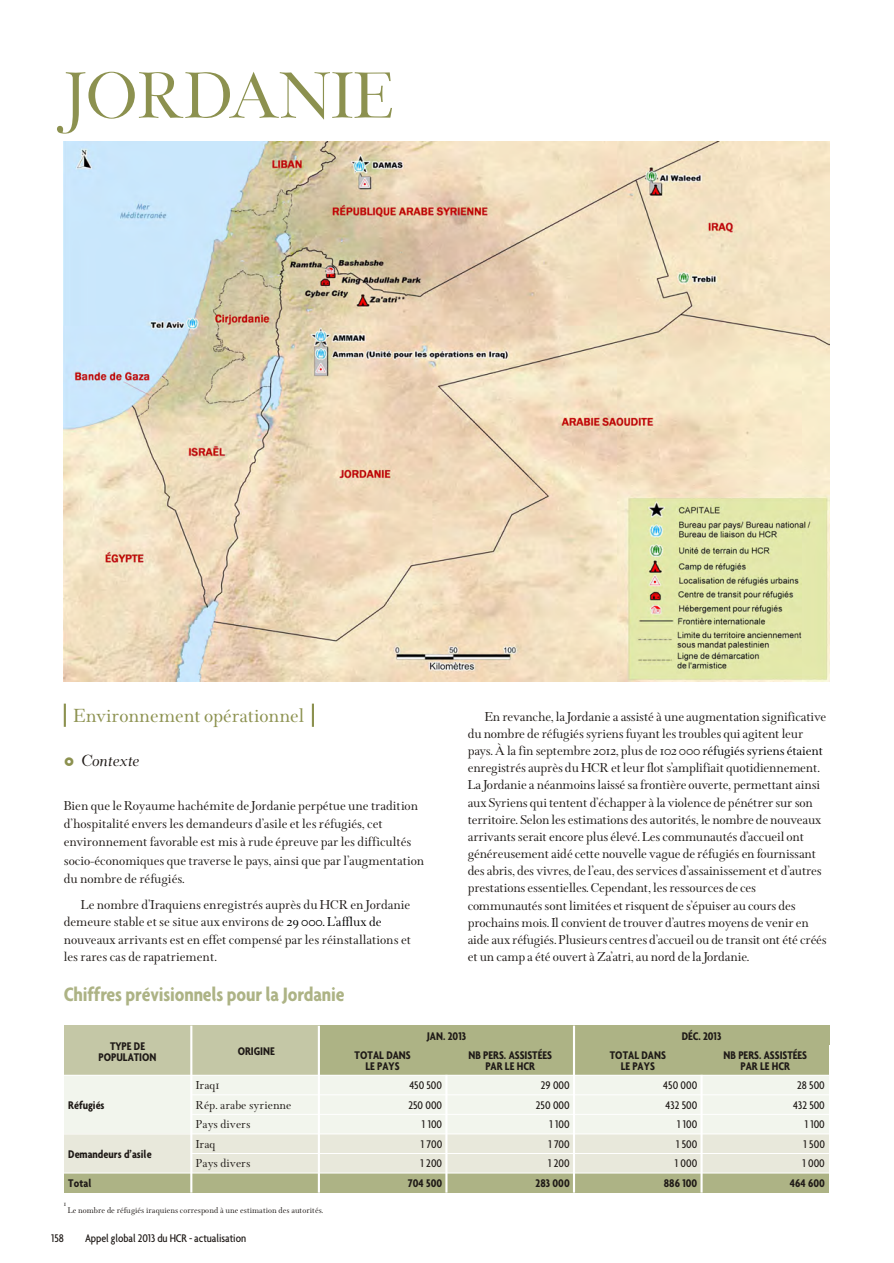
<style>
.page{position:relative;width:894px;height:1263px;background:#fff}
.page>*{position:absolute;margin:0;border:0;box-sizing:border-box;transform-origin:0 0}
.t1{font:72px "Wessex Roman Titling";letter-spacing:-.005em;color:#8c914f}
.t2{font:700 condensed 21px "Agenda";letter-spacing:-.005em;color:#adb385}
.t3{font:21px "Wessex";letter-spacing:-.005em;color:#8c914f}
.t4{font:italic 18px "Wessex";letter-spacing:-.005em;color:#1f1a17}
.t5{font:14.25px/17.1px "Wessex";letter-spacing:-.015em;color:#1f1a17}
.t6{font:12.75px "Wessex";color:#1f1a17}
.t7{font:700 condensed 12px/11.4px "Agenda";color:#1f1a17;text-align:center}
.t8{font:500 condensed 12px "Agenda";color:#1f1a17}
.t9{font:9px "Wessex";letter-spacing:-.005em;color:#1f1a17}
.t10{font:7.5px "Wessex";color:#1f1a17}
.s1{color:#000}
</style>
<div class="page">
<hr style="left:64px;top:704px;width:2px;height:23px;background:#8c914f">
<hr style="left:312px;top:704px;width:2px;height:23px;background:#8c914f">
<img style="left:64px;top:141px;width:765px;height:541px">
<div style="left:64px;top:1026px;width:127px;height:49px;background:#c4c7a6"></div>
<div style="left:191px;top:1026px;width:128px;height:49px;background:#c4c7a6"></div>
<div style="left:319px;top:1026px;width:255px;height:19px;background:#adb385"></div>
<div style="left:574px;top:1026px;width:255px;height:19px;background:#adb385"></div>
<div style="left:319px;top:1045px;width:127px;height:30px;background:#adb385"></div>
<div style="left:446px;top:1045px;width:128px;height:30px;background:#adb385"></div>
<div style="left:574px;top:1045px;width:128px;height:30px;background:#adb385"></div>
<div style="left:702px;top:1045px;width:127px;height:30px;background:#adb385"></div>
<div style="left:64px;top:1075px;width:127px;height:59px;background:#f2f5ed"></div>
<div style="left:191px;top:1075px;width:128px;height:20px;background:#f2f5ed"></div>
<div style="left:319px;top:1075px;width:127px;height:20px;background:#f2f5ed"></div>
<div style="left:446px;top:1075px;width:128px;height:20px;background:#f2f5ed"></div>
<div style="left:574px;top:1075px;width:128px;height:20px;background:#f2f5ed"></div>
<div style="left:702px;top:1075px;width:127px;height:20px;background:#f2f5ed"></div>
<div style="left:191px;top:1095px;width:128px;height:19px;background:#f2f5ed"></div>
<div style="left:319px;top:1095px;width:127px;height:19px;background:#f2f5ed"></div>
<div style="left:446px;top:1095px;width:128px;height:19px;background:#f2f5ed"></div>
<div style="left:574px;top:1095px;width:128px;height:19px;background:#f2f5ed"></div>
<div style="left:702px;top:1095px;width:127px;height:19px;background:#f2f5ed"></div>
<div style="left:191px;top:1114px;width:128px;height:20px;background:#f2f5ed"></div>
<div style="left:319px;top:1114px;width:127px;height:20px;background:#f2f5ed"></div>
<div style="left:446px;top:1114px;width:128px;height:20px;background:#f2f5ed"></div>
<div style="left:574px;top:1114px;width:128px;height:20px;background:#f2f5ed"></div>
<div style="left:702px;top:1114px;width:127px;height:20px;background:#f2f5ed"></div>
<div style="left:64px;top:1134px;width:127px;height:39px;background:#e8e8db"></div>
<div style="left:191px;top:1134px;width:128px;height:19px;background:#e8e8db"></div>
<div style="left:319px;top:1134px;width:127px;height:19px;background:#e8e8db"></div>
<div style="left:446px;top:1134px;width:128px;height:19px;background:#e8e8db"></div>
<div style="left:574px;top:1134px;width:128px;height:19px;background:#e8e8db"></div>
<div style="left:702px;top:1134px;width:127px;height:19px;background:#e8e8db"></div>
<div style="left:191px;top:1153px;width:128px;height:20px;background:#e8e8db"></div>
<div style="left:319px;top:1153px;width:127px;height:20px;background:#e8e8db"></div>
<div style="left:446px;top:1153px;width:128px;height:20px;background:#e8e8db"></div>
<div style="left:574px;top:1153px;width:128px;height:20px;background:#e8e8db"></div>
<div style="left:702px;top:1153px;width:127px;height:20px;background:#e8e8db"></div>
<div style="left:64px;top:1173px;width:127px;height:20px;background:#adb385"></div>
<div style="left:191px;top:1173px;width:128px;height:20px;background:#adb385"></div>
<div style="left:319px;top:1173px;width:127px;height:20px;background:#adb385"></div>
<div style="left:446px;top:1173px;width:128px;height:20px;background:#adb385"></div>
<div style="left:574px;top:1173px;width:128px;height:20px;background:#adb385"></div>
<div style="left:702px;top:1173px;width:127px;height:20px;background:#adb385"></div>
<hr style="left:64px;top:1075px;width:382px;height:1px;background:#fff">
<hr style="left:446px;top:1075px;width:128px;height:1px;background:#fff">
<hr style="left:574px;top:1075px;width:128px;height:1px;background:#fff">
<hr style="left:702px;top:1075px;width:127px;height:1px;background:#fff">
<hr style="left:191px;top:1094px;width:638px;height:1px;background:#fff">
<hr style="left:191px;top:1114px;width:638px;height:1px;background:#fff">
<hr style="left:64px;top:1134px;width:765px;height:1px;background:#fff">
<hr style="left:191px;top:1153px;width:638px;height:1px;background:#fff">
<hr style="left:64px;top:1173px;width:765px;height:1px;background:#fff">
<hr style="left:190px;top:1026px;width:2px;height:167px;background:#fff">
<hr style="left:318px;top:1026px;width:2px;height:167px;background:#fff">
<hr style="left:445px;top:1075px;width:3px;height:118px;background:#fff">
<hr style="left:573px;top:1026px;width:2px;height:167px;background:#fff">
<hr style="left:701px;top:1075px;width:2px;height:118px;background:#fff">
<h1 class="t1" style="left:64px;top:63px;width:331px">JORDANIE</h1>
<h2 class="t3" style="left:74px;top:706px;width:232px">Environnement opérationnel</h2>
<p class="t4" style="left:81px;top:753px;width:60px">Contexte</p>
<p class="t5" style="left:64px;top:797px;width:362px;line-height:18.5px">Bien que le Royaume hachémite de Jordanie perpétue une tradition d’hospitalité envers les demandeurs d’asile et les réfugiés, cet environnement favorable est mis à rude épreuve par les difficultés socio-économiques que traverse le pays, ainsi que par l’augmentation du nombre de réfugiés.</p>
<p class="t5" style="left:64px;top:897px;width:349px;text-indent:17px">Le nombre d’Iraquiens enregistrés auprès du HCR en Jordanie demeure stable et se situe aux environs de <span class="s1">29 000. L’afflux de </span>nouveaux arrivants est en effet compensé par les réinstallations et les rares cas de rapatriement.</p>
<p class="t5" style="left:468px;top:709px;width:361px;text-indent:17px">En revanche, la Jordanie a assisté à une augmentation significative du nombre de réfugiés syriens fuyant les troubles qui agitent leur pays. À la fin septembre 2012, plus de 102 000 <span class="s1">réfugiés syriens étaient </span>enregistrés auprès du HCR et leur flot s’amplifiait quotidiennement.<br>La Jordanie a néanmoins laissé sa frontière ouverte, permettant ainsi aux Syriens qui tentent d’échapper à la violence de pénétrer sur son territoire. Selon les estimations des autorités, le nombre de nouveaux arrivants serait encore plus élevé. Les communautés d’accueil ont généreusement aidé cette nouvelle vague de réfugiés en fournissant des abris, des vivres, de l’eau, des services d’assainissement et d’autres prestations essentielles. Cependant, les ressources de ces communautés sont limitées et risquent de s’épuiser au cours des prochains mois. Il convient de trouver d’autres moyens de venir en aide aux réfugiés. Plusieurs centres d’accueil ou de transit ont été créés et un camp a été ouvert à Za’atri, au nord de la Jordanie.</p>
<h2 class="t2" style="left:64px;top:984px;width:282px">Chiffres prévisionnels pour la Jordanie</h2>
<p class="t7" style="left:99px;top:1041px;width:60px">TYPE DE<br>POPULATION</p>
<p class="t7" style="left:238px;top:1046px;width:39px">ORIGINE</p>
<p class="t7" style="left:427px;top:1031px;width:41px">JAN. 2013</p>
<p class="t7" style="left:682px;top:1031px;width:41px">DÉC. 2013</p>
<p class="t7" style="left:355px;top:1050px;width:58px">TOTAL DANS<br>LE PAYS</p>
<p class="t7" style="left:468px;top:1050px;width:85px">NB PERS. ASSISTÉES<br>PAR LE HCR</p>
<p class="t7" style="left:610px;top:1050px;width:58px">TOTAL DANS<br>LE PAYS</p>
<p class="t7" style="left:724px;top:1050px;width:85px">NB PERS. ASSISTÉES<br>PAR LE HCR</p>
<p class="t7" style="left:68px;top:1100px;width:38px">Réfugiés</p>
<p class="t7" style="left:68px;top:1149px;width:85px">Demandeurs d’asile</p>
<p class="t6" style="left:196px;top:1080px;width:25px">Iraq1</p>
<p class="t8" style="left:409px;top:1080px;width:34px">450 500</p>
<p class="t8" style="left:541px;top:1080px;width:30px">29 000</p>
<p class="t8" style="left:663px;top:1080px;width:36px">450 000</p>
<p class="t8" style="left:797px;top:1080px;width:29px">28 500</p>
<p class="t6" style="left:196px;top:1099px;width:97px">Rép. arabe syrienne</p>
<p class="t8" style="left:408px;top:1099px;width:35px">250 000</p>
<p class="t8" style="left:536px;top:1099px;width:35px">250 000</p>
<p class="t8" style="left:666px;top:1099px;width:33px">432 500</p>
<p class="t8" style="left:793px;top:1099px;width:33px">432 500</p>
<p class="t6" style="left:196px;top:1119px;width:56px">Pays di vers</p>
<p class="t8" style="left:422px;top:1119px;width:22px">1 100</p>
<p class="t8" style="left:550px;top:1119px;width:22px">1 100</p>
<p class="t8" style="left:677px;top:1119px;width:22px">1 100</p>
<p class="t8" style="left:805px;top:1119px;width:22px">1 100</p>
<p class="t6" style="left:196px;top:1138px;width:21px">Iraq</p>
<p class="t8" style="left:421px;top:1138px;width:23px">1 700</p>
<p class="t8" style="left:548px;top:1138px;width:23px">1 700</p>
<p class="t8" style="left:676px;top:1138px;width:23px">1 500</p>
<p class="t8" style="left:804px;top:1138px;width:23px">1 500</p>
<p class="t6" style="left:196px;top:1158px;width:56px">Pays di vers</p>
<p class="t8" style="left:421px;top:1158px;width:23px">1 200</p>
<p class="t8" style="left:548px;top:1158px;width:23px">1 200</p>
<p class="t8" style="left:675px;top:1158px;width:24px">1 000</p>
<p class="t8" style="left:802px;top:1158px;width:24px">1 000</p>
<p class="t7" style="left:68px;top:1178px;width:25px">To tal</p>
<p class="t7" style="left:408px;top:1178px;width:36px">704 500</p>
<p class="t7" style="left:536px;top:1178px;width:36px">283 000</p>
<p class="t7" style="left:664px;top:1178px;width:35px">886 100</p>
<p class="t7" style="left:790px;top:1178px;width:37px">464 600</p>
<p class="t10" style="left:64px;top:1201px;width:4px">1</p>
<p class="t9" style="left:68px;top:1206px;width:257px">Le nombre de réfugiés iraquiens correspond à une estimation des autorités.</p>
<p class="t8" style="left:51px;top:1232px;width:14px">158</p>
<p class="t8" style="left:85px;top:1232px;width:163px">Appel global 2013 du HCR - actualisation</p>
</div>
